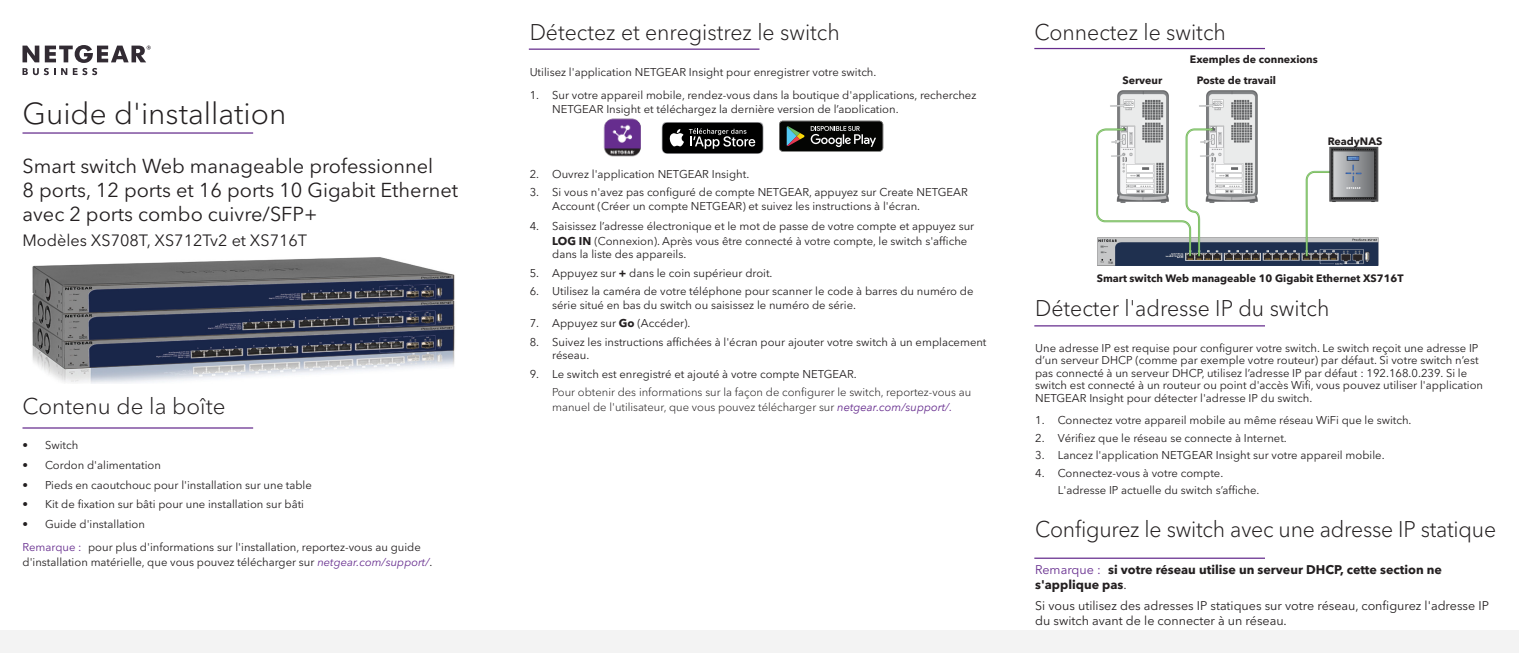
<style>
.page{position:relative;width:1519px;height:653px;background:#fff}
.page>*{position:absolute;margin:0;border:0;box-sizing:border-box;transform-origin:0 0}
.t1{font:300 30px "Avenir Next LT Pro";color:#231f20}
.h1_head{font:300 22.5px "Avenir Next LT Pro";color:#231f20;scale:.95 1}
.h1_head-2{font:300 22.5px "Avenir Next LT Pro";color:#231f20}
.td_document_subtitle{font:20px/24px "Avenir Next LT Pro";color:#231f20}
.td_document_subtitle-2{font:16.25px "Avenir Next LT Pro";color:#231f20}
.p0_body{font:12.5px/15px "Avenir Next LT Pro";color:#231f20}
.t2{font:700 12.5px/15px "Avenir Next LT Pro";color:#231f20}
.p0_body-2{font:11.25px/13.5px "Avenir Next LT Pro";color:#231f20}
.p1_body{font:300 11.25px/15px "Avenir Next LT Pro";color:#231f20}
.p1_body-2{font:11.25px "Avenir Next LT Pro";color:#231f20}
.CallOut{font:700 10.62px "Avenir Next LT Pro";color:#231f20}
.s1{color:#662d8e}
.s2{font-style:italic;color:#662d8e}
.s3{font-weight:700}
.s4{font-family:"Avenir Next";font-weight:400;font-style:italic;color:#662d8e}
.s5{font-weight:400;color:#662d8e}
.s6{font-weight:400}
</style>
<div class="page">
<svg style="left:22px;top:45px;width:129px;height:30px"></svg>
<hr style="left:22px;top:132px;width:231px;height:2px;background:#662d8e">
<div style="left:0;top:630px;width:1519px;height:22px;background:#f3f3f3"></div>
<hr style="left:22px;top:427px;width:231px;height:1px;background:#662d8e">
<hr style="left:1034px;top:325px;width:231px;height:1px;background:#662d8e">
<hr style="left:529px;top:48px;width:230px;height:2px;background:#662d8e">
<img style="left:32px;top:257px;width:423px;height:126px">
<img style="left:603px;top:118px;width:161px;height:39px">
<hr style="left:1034px;top:557px;width:231px;height:1px;background:#662d8e">
<hr style="left:1034px;top:48px;width:231px;height:1px;background:#662d8e">
<img style="left:1096px;top:90px;width:283px;height:176px">
<svg style="left:662px;top:122px;width:101px;height:31px"></svg>
<svg style="left:779px;top:121px;width:104px;height:31px"></svg>
<h1 class="t1" style="left:22px;top:96px;width:265px">Guide d'installation</h1>
<p class="td_document_subtitle" style="left:22px;top:154px;width:437px">Smart switch Web manageable professionnel<br>8 ports, 12 ports et 16 ports 10 Gigabit Ethernet avec 2 ports combo cuivre/SFP+</p>
<p class="td_document_subtitle-2" style="left:22px;top:230px;width:286px">Modèles XS708T, XS712Tv2 et XS716T</p>
<p class="h1_head-2" style="left:22px;top:393px;width:204px">Contenu de la boîte</p>
<p class="p0_body-2" style="left:22px;top:438px;width:57px">• Switch</p>
<p class="p0_body-2" style="left:22px;top:458px;width:140px">• Cordon d'alimentation</p>
<p class="p0_body-2" style="left:22px;top:478px;width:291px">• Pieds en caoutchouc pour l'installation sur une table</p>
<p class="p0_body-2" style="left:22px;top:497px;width:283px">• Kit de fixation sur bâti pour une installation sur bâti</p>
<p class="p0_body-2" style="left:22px;top:517px;width:124px">• Guide d'installation</p>
<p class="p0_body-2" style="left:22px;top:539px;width:411px;line-height:15px"><span class="s1">Remarque :</span> pour plus d'informations sur l'installation, reportez-vous au guide d'installation matérielle, que vous pouvez télécharger sur <span class="s2">netgear.com/support/</span>.</p>
<p class="h1_head" style="left:530px;top:18px;width:328px">Détectez et enregistrez le switch</p>
<p class="p0_body-2" style="left:530px;top:65px;width:348px">Utilisez l'application NETGEAR Insight pour enregistrer votre switch.</p>
<p class="p0_body-2" style="left:552px;top:88px;width:426px;text-indent:-22px">1. Sur votre appareil mobile, rendez-vous dans la boutique d'applications, recherchez<br>NETGEAR Insight et téléchargez la dernière version de l’application.</p>
<p class="p0_body-2" style="left:530px;top:167px;width:221px">2. Ouvrez l'application NETGEAR Insight.</p>
<p class="p0_body-2" style="left:552px;top:185px;width:417px;text-indent:-22px">3. Si vous n'avez pas configuré de compte NETGEAR, appuyez sur Create NETGEAR<br>Account (Créer un compte NETGEAR) et suivez les instructions à l'écran.</p>
<p class="p0_body-2" style="left:552px;top:218px;width:424px;line-height:15px;text-indent:-22px">4. Saisissez l’adresse électronique et le mot de passe de votre compte et appuyez sur<br><span class="s3">LOG IN</span> (Connexion). Après vous être connecté à votre compte, le switch s'affiche</p>
<p class="p0_body-2" style="left:552px;top:247px;width:136px">dans la liste des appareils.</p>
<p class="p0_body-2" style="left:530px;top:266px;width:244px">5. Appuyez sur <span class="s3">+</span> dans le coin supérieur droit.</p>
<p class="p0_body-2" style="left:552px;top:284px;width:423px;text-indent:-22px">6. Utilisez la caméra de votre téléphone pour scanner le code à barres du numéro de série situé en bas du switch ou saisissez le numéro de série.</p>
<p class="p0_body-2" style="left:530px;top:316px;width:162px">7. Appuyez sur <span class="s3">Go</span> (Accéder).</p>
<p class="p0_body-2" style="left:552px;top:335px;width:436px;text-indent:-22px">8. Suivez les instructions affichées à l'écran pour ajouter votre switch à un emplacement réseau.</p>
<p class="p0_body-2" style="left:530px;top:367px;width:329px">9. Le switch est enregistré et ajouté à votre compte NETGEAR.</p>
<p class="p1_body" style="left:552px;top:385px;width:420px">Pour obtenir des informations sur la façon de configurer le switch, reportez-vous au manuel de l'utilisateur, que vous pouvez télécharger sur <span class="s4">netgear.com/support/.</span></p>
<p class="h1_head" style="left:1034px;top:18px;width:203px">Connectez le switch</p>
<p class="CallOut" style="left:1190px;top:52px;width:129px">Exemples de connexions</p>
<p class="CallOut" style="left:1122px;top:74px;width:41px">Serveur</p>
<p class="CallOut" style="left:1197px;top:74px;width:81px">Poste de travail</p>
<p class="CallOut" style="left:1328px;top:135px;width:56px">ReadyNAS</p>
<p class="CallOut" style="left:1097px;top:272px;width:308px">Smart switch Web manageable 10 Gigabit Ethernet XS716T</p>
<p class="h1_head" style="left:1035px;top:295px;width:311px">Détecter l'adresse IP du switch</p>
<p class="p0_body-2" style="left:1035px;top:341px;width:449px;line-height:12.5px">Une adresse IP est requise pour configurer votre switch. Le switch reçoit une adresse IP d’un serveur DHCP (comme par exemple votre routeur) par défaut. Si votre switch n’est pas connecté à un serveur DHCP, utilisez l’adresse IP par défaut : 192.168.0.239. Si le switch est connecté à un routeur ou point d'accès Wifi, vous pouvez utiliser l'application NETGEAR Insight pour détecter l'adresse IP du switch.</p>
<p class="p0_body-2" style="left:1035px;top:413px;width:378px">1. Connectez votre appareil mobile au même réseau WiFi que le switch.</p>
<p class="p0_body-2" style="left:1035px;top:431px;width:253px">2. Vérifiez que le réseau se connecte à Internet.</p>
<p class="p0_body-2" style="left:1035px;top:448px;width:351px">3. Lancez l'application NETGEAR Insight sur votre appareil mobile.</p>
<p class="p0_body-2" style="left:1035px;top:466px;width:190px">4. Connectez-vous à votre compte.</p>
<p class="p1_body-2" style="left:1058px;top:483px;width:203px">L'adresse IP actuelle du switch s’affiche.</p>
<p class="h1_head" style="left:1035px;top:515px;width:487px">Configurez le switch avec une adresse IP statique</p>
<p class="t2" style="left:1035px;top:561px;width:408px"><span class="s5">Remarque :</span> si votre réseau utilise un serveur DHCP, cette section ne s'applique pas<span class="s6">.</span></p>
<p class="p0_body" style="left:1035px;top:598px;width:455px">Si vous utilisez des adresses IP statiques sur votre réseau, configurez l'adresse IP du switch avant de le connecter à un réseau.</p>
</div>
